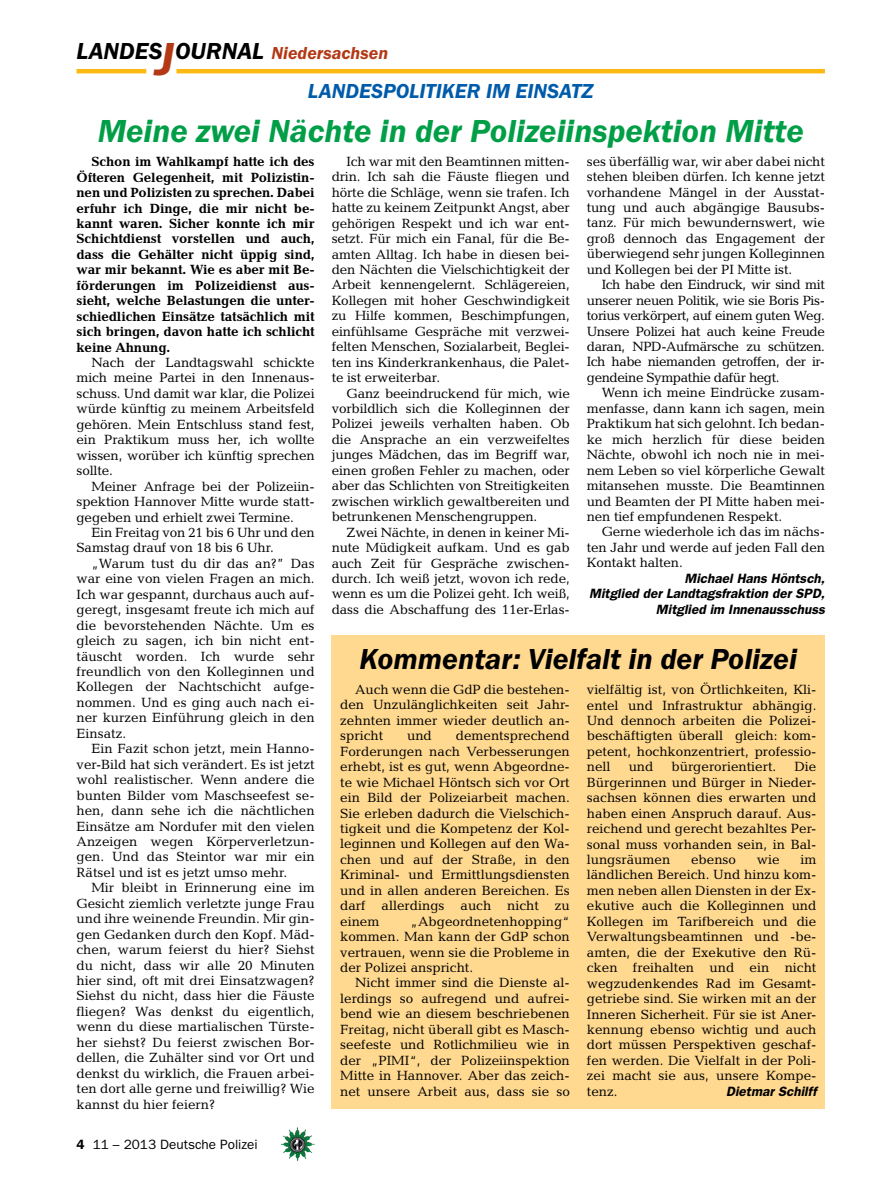
<style>
.page{position:relative;width:893px;height:1191px;background:#fff}
.page>*{position:absolute;margin:0;border:0;box-sizing:border-box;transform-origin:0 0}
.t1{font:italic 600 33px "Franklin Gothic Itc T";color:#009f47}
.t2{font:italic 600 30px "Franklin Gothic Itc T";color:#000}
.t3{font:italic 600 21px "Franklin Gothic Itc T";color:#005baa}
.t4{font:italic 600 18px "Franklin Gothic Itc T";color:#b33916}
.t5{font:13.5px/15.5px "Candida";color:#000;text-align:justify}
.t6{font:700 13.5px/15.5px "Candida";letter-spacing:-.01em;color:#000;text-align:justify}
.t7{font:italic 600 13.5px/15.5px "Franklin Gothic";color:#000;text-align:right}
.t8{font:13.5px "Franklin Gothic";color:#000}
.s1{font-size:24px;color:#000}
.s2{font-size:48px}
.s3{font-weight:600}
</style>
<div class="page">
<img style="left:281px;top:1128px;width:16px;height:24px">
<div style="left:332px;top:635px;width:493px;height:474px;background:#ffd990"></div>
<hr style="left:77px;top:69px;width:69px;height:4px;background:#fdb913">
<hr style="left:176px;top:69px;width:649px;height:4px;background:#fdb913">
<h3 class="t4" style="left:77px;top:42px;width:313px"><span class="s1">LANDES</span><span class="s2">J</span><span class="s1">OURNAL</span> Niedersachsen</h3>
<h3 class="t3" style="left:308px;top:79px;width:14px">landespol</h3>
<h3 class="t3" style="left:419px;top:79px;width:36px">itiker</h3>
<h3 class="t3" style="left:486px;top:79px;width:106px">im einsatz</h3>
<h1 class="t1" style="left:98px;top:112px;width:707px">Meine zwei Nächte in der Polizeiinspektion Mitte</h1>
<p class="t6" style="left:77px;top:154px;width:240px;text-indent:15px">Schon im Wahlkampf hatte ich des Öfteren Gelegenheit, mit Polizistin&shy;nen und Polizisten zu sprechen. Dabei erfuhr ich Dinge, die mir nicht be&shy;kannt waren. Sicher konnte ich mir Schichtdienst vorstellen und auch, dass die Gehälter nicht üppig sind, war mir bekannt. Wie es aber mit Be&shy;förderungen im Polizeidienst aus&shy;sieht, welche Belastungen die unter&shy;schiedlichen Einsätze tatsächlich mit sich bringen, davon hatte ich schlicht keine Ahnung.</p>
<p class="t5" style="left:77px;top:355px;width:240px;text-indent:15px">Nach der Landtagswahl schickte mich meine Partei in den Innenaus&shy;schuss. Und damit war klar, die Polizei würde künftig zu meinem Arbeitsfeld gehören. Mein Entschluss stand fest, ein Praktikum muss her, ich wollte wissen, worüber ich künftig sprechen sollte.</p>
<p class="t5" style="left:77px;top:478px;width:240px;text-indent:15px">Meiner Anfrage bei der Polizeiin&shy;spektion Hannover Mitte wurde statt&shy;gegeben und erhielt zwei Termine.</p>
<p class="t5" style="left:77px;top:525px;width:240px;text-indent:15px">Ein Freitag von 21 bis 6 Uhr und den<br>Samstag drauf von 18 bis 6 Uhr.</p>
<p class="t5" style="left:77px;top:555px;width:240px;text-indent:15px">„Warum tust du dir das an?” Das war eine von vielen Fragen an mich.<br>Ich war gespannt, durchaus auch auf&shy;geregt, insgesamt freute ich mich auf die bevorstehenden Nächte. Um es gleich zu sagen, ich bin nicht ent&shy;täuscht worden. Ich wurde sehr freundlich von den Kolleginnen und Kollegen der Nachtschicht aufge&shy;nommen. Und es ging auch nach ei&shy;ner kurzen Einführung gleich in den Einsatz.</p>
<p class="t5" style="left:77px;top:741px;width:240px;text-indent:15px">Ein Fazit schon jetzt, mein Hanno&shy;ver-Bild hat sich verändert. Es ist jetzt wohl realistischer. Wenn andere die bunten Bilder vom Maschseefest se&shy;hen, dann sehe ich die nächtlichen Einsätze am Nordufer mit den vielen Anzeigen wegen Körperverletzun&shy;gen. Und das Steintor war mir ein Rätsel und ist es jetzt umso mehr.</p>
<p class="t5" style="left:77px;top:880px;width:240px;text-indent:15px">Mir bleibt in Erinnerung eine im Gesicht ziemlich verletzte junge Frau und ihre weinende Freundin. Mir gin&shy;gen Gedanken durch den Kopf. Mäd&shy;chen, warum feierst du hier? Siehst du nicht, dass wir alle 20 Minuten hier sind, oft mit drei Einsatzwagen?<br>Siehst du nicht, dass hier die Fäuste fliegen? Was denkst du eigentlich, wenn du diese martialischen Türste&shy;her siehst? Du feierst zwischen Bor&shy;dellen, die Zuhälter sind vor Ort und denkst du wirklich, die Frauen arbei&shy;ten dort alle gerne und freiwillig? Wie kannst du hier feiern?</p>
<p class="t8" style="left:77px;top:1136px;width:183px"><span class="s3">4</span> 11 – 2013 Deutsche Polizei</p>
<p class="t5" style="left:332px;top:153px;width:240px;text-indent:15px">Ich war mit den Beamtinnen mitten&shy;drin. Ich sah die Fäuste fliegen und hörte die Schläge, wenn sie trafen. Ich hatte zu keinem Zeitpunkt Angst, aber gehörigen Respekt und ich war ent&shy;setzt. Für mich ein Fanal, für die Be&shy;amten Alltag. Ich habe in diesen bei&shy;den Nächten die Vielschichtigkeit der Arbeit kennengelernt. Schlägereien, Kollegen mit hoher Geschwindigkeit zu Hilfe kommen, Beschimpfungen, einfühlsame Gespräche mit verzwei&shy;felten Menschen, Sozialarbeit, Beglei&shy;ten ins Kinderkrankenhaus, die Palet&shy;te ist erweiterbar.</p>
<p class="t5" style="left:332px;top:385px;width:240px;text-indent:15px">Ganz beeindruckend für mich, wie vorbildlich sich die Kolleginnen der Polizei jeweils verhalten haben. Ob die Ansprache an ein verzweifeltes junges Mädchen, das im Begriff war, einen großen Fehler zu machen, oder aber das Schlichten von Streitigkeiten zwischen wirklich gewaltbereiten und betrunkenen Menschengruppen.</p>
<p class="t5" style="left:332px;top:524px;width:240px;text-indent:15px">Zwei Nächte, in denen in keiner Mi&shy;nute Müdigkeit aufkam. Und es gab auch Zeit für Gespräche zwischen&shy;durch. Ich weiß jetzt, wovon ich rede, wenn es um die Polizei geht. Ich weiß, dass die Abschaffung des 11er-Erlas-</p>
<p class="t5" style="left:587px;top:153px;width:240px">ses überfällig war, wir aber dabei nicht stehen bleiben dürfen. Ich kenne jetzt vorhandene Mängel in der Ausstat&shy;tung und auch abgängige Bausubs&shy;tanz. Für mich bewundernswert, wie groß dennoch das Engagement der überwiegend sehr jungen Kolleginnen und Kollegen bei der PI Mitte ist.</p>
<p class="t5" style="left:587px;top:277px;width:240px;text-indent:15px">Ich habe den Eindruck, wir sind mit unserer neuen Politik, wie sie Boris Pis&shy;torius verkörpert, auf einem guten Weg.<br>Unsere Polizei hat auch keine Freude daran, NPD-Aufmärsche zu schützen.<br>Ich habe niemanden getroffen, der ir&shy;gendeine Sympathie dafür hegt.</p>
<p class="t5" style="left:587px;top:385px;width:240px;text-indent:15px">Wenn ich meine Eindrücke zusam&shy;menfasse, dann kann ich sagen, mein Praktikum hat sich gelohnt. Ich bedan&shy;ke mich herzlich für diese beiden Nächte, obwohl ich noch nie in mei&shy;nem Leben so viel körperliche Gewalt mitansehen musste. Die Beamtinnen und Beamten der PI Mitte haben mei&shy;nen tief empfundenen Respekt.</p>
<p class="t5" style="left:587px;top:524px;width:240px;text-indent:15px">Gerne wiederhole ich das im nächs&shy;ten Jahr und werde auf jeden Fall den Kontakt halten.</p>
<p class="t7" style="left:589px;top:570px;width:237px">Michael Hans Höntsch,<br>Mitglied der Landtagsfraktion der SPD,<br>Mitglied im Innenausschuss</p>
<h2 class="t2" style="left:359px;top:641px;width:439px">Kommentar: Vielfalt in der Polizei</h2>
<p class="t5" style="left:587px;top:682px;width:231px">vielfältig ist, von Örtlichkeiten, Kli&shy;entel und Infrastruktur abhängig.<br>Und dennoch arbeiten die Polizei&shy;beschäftigten überall gleich: kom&shy;petent, hochkonzentriert, professio&shy;nell</p>
<p class="t5" style="left:340px;top:681px;width:231px;text-indent:15px">Auch wenn die GdP die bestehen&shy;den Unzulänglichkeiten seit Jahr&shy;zehnten immer wieder deutlich an&shy;spricht</p>
<p class="t5" style="left:340px;top:728px;width:231px;text-indent:116px">dementsprechend Forderungen nach Verbesserungen erhebt, ist es gut, wenn Abgeordne&shy;te wie Michael Höntsch sich vor Ort ein Bild der Polizeiarbeit machen.<br>Sie erleben dadurch die Vielschich&shy;tigkeit und die Kompetenz der Kol&shy;leginnen und Kollegen auf den Wa&shy;chen und auf der Straße, in den Kriminal- und Ermittlungsdiensten und in allen anderen Bereichen. Es darf allerdings auch nicht zu einem</p>
<p class="t5" style="left:407px;top:728px;width:26px">und</p>
<p class="t5" style="left:629px;top:759px;width:26px">und</p>
<p class="t5" style="left:671px;top:759px;width:106px">bürgerorientiert.</p>
<p class="t5" style="left:587px;top:759px;width:231px;text-indent:208px">Die Bürgerinnen und Bürger in Nieder&shy;sachsen können dies erwarten und haben einen Anspruch darauf. Aus&shy;reichend und gerecht bezahltes Per&shy;sonal muss vorhanden sein, in Bal&shy;lungsräumen</p>
<p class="t5" style="left:691px;top:851px;width:47px">ebenso</p>
<p class="t5" style="left:757px;top:851px;width:24px">wie</p>
<p class="t5" style="left:587px;top:851px;width:231px;text-indent:214px">im ländlichen Bereich. Und hinzu kom&shy;men neben allen Diensten in der Ex&shy;ekutive auch die Kolleginnen und Kollegen im Tarifbereich und die Verwaltungsbeamtinnen und -be&shy;amten, die der Exekutive den Rü&shy;cken freihalten und ein nicht wegzudenkendes Rad im Gesamt&shy;getriebe sind. Sie wirken mit an der Inneren Sicherheit. Für sie ist Aner&shy;kennung ebenso wichtig und auch dort müssen Perspektiven geschaf&shy;fen werden. Die Vielfalt in der Poli&shy;zei macht sie aus, unsere Kompe&shy;tenz.</p>
<p class="t5" style="left:340px;top:913px;width:231px;text-indent:70px">„Abgeordnetenhopping“ kommen. Man kann der GdP schon vertrauen, wenn sie die Probleme in der Polizei anspricht.</p>
<p class="t5" style="left:340px;top:975px;width:231px;text-indent:15px">Nicht immer sind die Dienste al&shy;lerdings so aufregend und aufrei&shy;bend wie an diesem beschriebenen Freitag, nicht überall gibt es Masch&shy;seefeste und Rotlichmilieu wie in der „PIMI“, der Polizeiinspektion Mitte in Hannover. Aber das zeich&shy;net unsere Arbeit aus, dass sie so</p>
<p class="t7" style="left:726px;top:1083px;width:92px">Dietmar Schilff</p>
</div>
